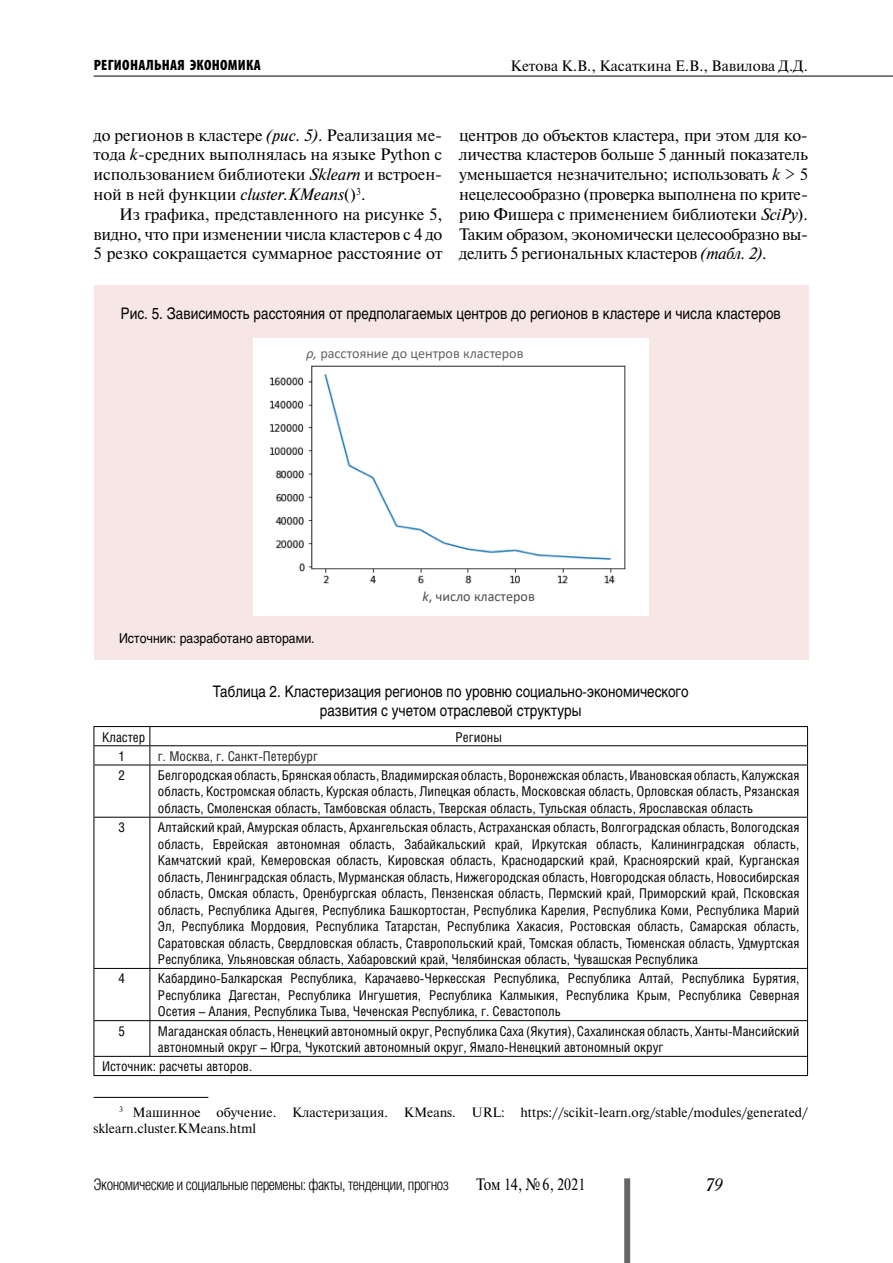
<style>
.page{position:relative;width:893px;height:1263px;background:#fff}
.page>*{position:absolute;margin:0;border:0;box-sizing:border-box;transform-origin:0 0}
.t1{font:italic 18px "Academy";color:#000}
.t2{font:16.5px/19.8px "Newton C";letter-spacing:-.005em;color:#000;text-align:justify}
.t3{font:16.5px "Newton C";letter-spacing:-.005em;color:#000;scale:.85 1}
.t4{font:15.75px/18.9px "Helios";color:#000;text-align:center;scale:.85 1}
.t5{font:300 15.75px "Helios Cond";letter-spacing:-.03em;color:#000}
.t6{font:15px "Newton C";color:#000}
.t7{font:900 condensed 15px "Myriad Pro";letter-spacing:.02em;color:#000}
.t8{font:14.1px "Calibri";color:#636467}
.t9{font:14.1px "Calibri";color:#4d4d4f}
.t10{font:13.5px/16.5px "Helios Cond";color:#000;text-align:justify}
.t11{font:13.5px/16.2px "Newton C";color:#000}
.t12{font:13.5px "Helios";color:#000;scale:.9 1}
.t13{font:13.5px "Helios Cond";color:#212121}
.s1{font-style:italic}
</style>
<div class="page">
<div style="left:624px;top:1178px;width:6px;height:85px;background:#666"></div>
<hr style="left:94px;top:76px;width:799px;height:1px;background:#000">
<div style="left:94px;top:286px;width:714px;height:374px;background:#f7e6e6"></div>
<div style="left:253px;top:338px;width:396px;height:277px;background:#fff"></div>
<img style="left:270px;top:365px;width:356px;height:219px">
<hr style="left:94px;top:726px;width:56px;height:1px;background:#000">
<hr style="left:150px;top:726px;width:658px;height:1px;background:#000">
<hr style="left:94px;top:745px;width:56px;height:1px;background:#000">
<svg style="left:94px;top:727px;width:1px;height:38px"></svg>
<hr style="left:150px;top:745px;width:658px;height:1px;background:#000">
<svg style="left:150px;top:727px;width:1px;height:38px"></svg>
<svg style="left:807px;top:727px;width:1px;height:38px"></svg>
<hr style="left:94px;top:765px;width:56px;height:1px;background:#000">
<hr style="left:94px;top:765px;width:1px;height:52px;background:#000">
<hr style="left:150px;top:765px;width:658px;height:1px;background:#000">
<hr style="left:150px;top:765px;width:1px;height:52px;background:#000">
<hr style="left:807px;top:765px;width:1px;height:52px;background:#000">
<hr style="left:94px;top:817px;width:56px;height:1px;background:#000">
<hr style="left:94px;top:817px;width:1px;height:151px;background:#000">
<hr style="left:150px;top:817px;width:658px;height:1px;background:#000">
<hr style="left:150px;top:817px;width:1px;height:151px;background:#000">
<hr style="left:807px;top:817px;width:1px;height:151px;background:#000">
<hr style="left:94px;top:968px;width:56px;height:1px;background:#000">
<hr style="left:94px;top:969px;width:1px;height:51px;background:#000">
<hr style="left:150px;top:968px;width:658px;height:1px;background:#000">
<hr style="left:150px;top:969px;width:1px;height:51px;background:#000">
<hr style="left:807px;top:969px;width:1px;height:51px;background:#000">
<hr style="left:94px;top:1020px;width:56px;height:1px;background:#000">
<hr style="left:94px;top:1021px;width:1px;height:35px;background:#000">
<hr style="left:150px;top:1020px;width:658px;height:1px;background:#000">
<hr style="left:150px;top:1021px;width:1px;height:35px;background:#000">
<hr style="left:807px;top:1021px;width:1px;height:35px;background:#000">
<hr style="left:94px;top:1056px;width:56px;height:1px;background:#000">
<svg style="left:94px;top:1057px;width:1px;height:18px"></svg>
<hr style="left:150px;top:1056px;width:658px;height:1px;background:#000">
<svg style="left:807px;top:1057px;width:1px;height:18px"></svg>
<hr style="left:94px;top:1075px;width:56px;height:1px;background:#000">
<hr style="left:150px;top:1075px;width:658px;height:1px;background:#000">
<hr style="left:94px;top:1097px;width:114px;height:1px;background:#000">
<p class="t7" style="left:94px;top:56px;width:169px">РЕГИОНАЛЬНАЯ ЭКОНОМИКА</p>
<p class="t6" style="left:511px;top:58px;width:299px">Кетова К.В., Касаткина Е.В., Вавилова Д.Д.</p>
<p class="t2" style="left:94px;top:125px;width:350px">до регионов в кластере <span class="s1">(рис. 5)</span>. Реализация ме&shy;тода <span class="s1">k</span>-средних выполнялась на языке Python с использованием библиотеки <span class="s1">Sklearn</span> и встроен&shy;ной в ней функции <span class="s1">cluster.KMeans</span>()<sup>3</sup>.</p>
<p class="t2" style="left:94px;top:204px;width:350px;text-indent:26px">Из графика, представленного на рисунке 5, видно, что при изменении числа кластеров с 4 до 5 резко сокращается суммарное расстояние от</p>
<p class="t2" style="left:459px;top:125px;width:350px">центров до объектов кластера, при этом для ко&shy;личества кластеров больше 5 данный показатель уменьшается незначительно; использовать <span class="s1">k</span> &gt; 5 нецелесообразно (проверка выполнена по крите&shy;рию Фишера с применением библиотеки <span class="s1">SciPy</span>).<br>Таким образом, экономически целесообразно вы&shy;делить 5 региональных кластеров <span class="s1">(табл. 2)</span>.</p>
<p class="t4" style="left:121px;top:304px;width:778px">Рис. 5. Зависимость расстояния от предполагаемых центров до регионов в кластере и числа кластеров</p>
<p class="t8" style="left:306px;top:343px;width:219px"><span class="s1">ρ,</span> расстояние до центров кластеров</p>
<p class="t9" style="left:422px;top:587px;width:114px"><span class="s1">k</span>, число кластеров</p>
<p class="t12" style="left:119px;top:630px;width:219px">Источник: разработано авторами.</p>
<p class="t4" style="left:213px;top:682px;width:561px">Таблица 2. Кластеризация регионов по уровню социально-экономического развития с учетом отраслевой структуры</p>
<p class="t10" style="left:102px;top:728px;width:45px">Кластер</p>
<p class="t10" style="left:455px;top:728px;width:48px">Регионы</p>
<p class="t10" style="left:119px;top:747px;width:8px">1</p>
<p class="t13" style="left:158px;top:748px;width:161px">г. Москва, г. Санкт-Петербург</p>
<p class="t10" style="left:119px;top:767px;width:8px">2</p>
<p class="t10" style="left:158px;top:767px;width:643px">Белгородская область, Брянская область, Владимирская область, Воронежская область, Ивановская область, Калужская область, Костромская область, Курская область, Липецкая область, Московская область, Орловская область, Рязанская область, Смоленская область, Тамбовская область, Тверская область, Тульская область, Ярославская область</p>
<p class="t10" style="left:119px;top:819px;width:8px">3</p>
<p class="t10" style="left:158px;top:819px;width:643px">Алтайский край, Амурская область, Архангельская область, Астраханская область, Волгоградская область, Вологодская область, Еврейская автономная область, Забайкальский край, Иркутская область, Калининградская область, Камчатский край, Кемеровская область, Кировская область, Краснодарский край, Красноярский край, Курганская область, Ленинградская область, Мурманская область, Нижегородская область, Новгородская область, Новосибирская область, Омская область, Оренбургская область, Пензенская область, Пермский край, Приморский край, Псковская область, Республика Адыгея, Республика Башкортостан, Республика Карелия, Республика Коми, Республика Марий Эл, Республика Мордовия, Республика Татарстан, Республика Хакасия, Ростовская область, Самарская область, Саратовская область, Свердловская область, Ставропольский край, Томская область, Тюменская область, Удмуртская Республика, Ульяновская область, Хабаровский край, Челябинская область, Чувашская Республика</p>
<p class="t10" style="left:119px;top:970px;width:8px">4</p>
<p class="t10" style="left:158px;top:970px;width:643px">Кабардино-Балкарская Республика, Карачаево-Черкесская Республика, Республика Алтай, Республика Бурятия, Республика Дагестан, Республика Ингушетия, Республика Калмыкия, Республика Крым, Республика Северная Осетия – Алания, Республика Тыва, Чеченская Республика, г. Севастополь</p>
<p class="t10" style="left:119px;top:1022px;width:8px">5</p>
<p class="t10" style="left:158px;top:1022px;width:643px">Магаданская область, Ненецкий автономный округ, Республика Саха (Якутия), Сахалинская область, Ханты-Мансийский автономный округ – Югра, Чукотский автономный округ, Ямало-Ненецкий автономный округ</p>
<p class="t10" style="left:102px;top:1058px;width:152px">Источник: расчеты авторов.</p>
<p class="t11" style="left:94px;top:1104px;width:716px;text-indent:26px"><sup>3</sup> Машинное обучение. Кластеризация. KMeans. URL: https://scikit-learn.org/stable/modules/generated/ sklearn.cluster.KMeans.html</p>
<p class="t5" style="left:94px;top:1176px;width:357px">Экономические и социальные перемены: факты, тенденции, прогноз</p>
<p class="t3" style="left:476px;top:1175px;width:130px">Том 14, №6, 2021</p>
<h1 class="t1" style="left:706px;top:1174px;width:19px">79</h1>
</div>
